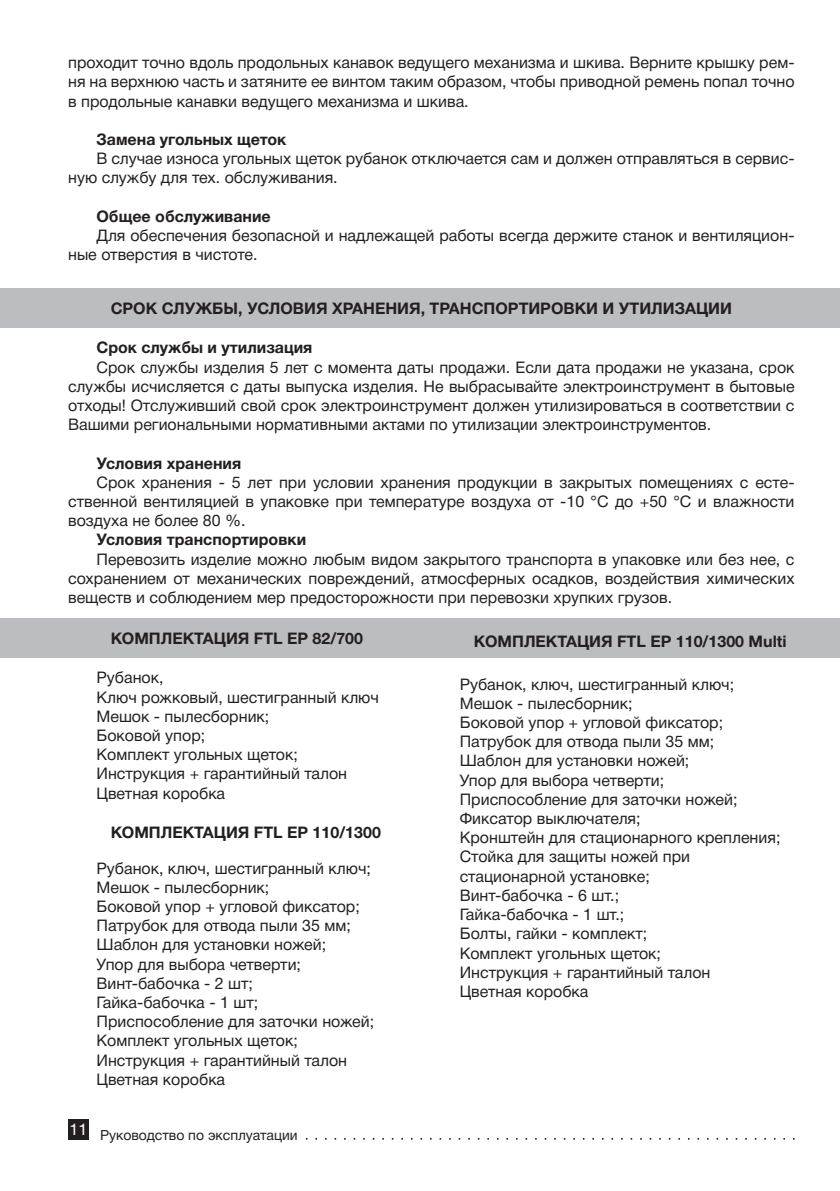
<style>
.page{position:relative;width:840px;height:1191px;background:#fff}
.page>*{position:absolute;margin:0;border:0;box-sizing:border-box;transform-origin:0 0}
.t1{font:16px/19.2px "Helvetica Neue Cyr";color:#231f20;text-align:justify}
.t2{font:700 16px "Helvetica Neue Cyr";color:#231f20}
.t3{font:16px "Helvetica Neue Cyr";color:#fff}
.t4{font:14px "Helvetica Neue Cyr";color:#231f20}
</style>
<div class="page">
<svg style="left:306px;top:1138px;width:488px;height:1px"></svg>
<div style="left:68px;top:1119px;width:21px;height:20px;background:#231f20"></div>
<div style="left:0;top:288px;width:839px;height:40px;background:#bcbdc0"></div>
<div style="left:0;top:618px;width:839px;height:40px;background:#bcbdc0"></div>
<hr style="left:839px;top:57px;width:1px;height:39px;background:#bcbdc0">
<p class="t1" style="left:68px;top:53px;width:727px">проходит точно вдоль продольных канавок ведущего механизма и шкива. Верните крышку рем&shy;ня на верхнюю часть и затяните ее винтом таким образом, чтобы приводной ремень попал точно в продольные канавки ведущего механизма и шкива.</p>
<p class="t2" style="left:96px;top:130px;width:191px">Замена угольных щеток</p>
<p class="t1" style="left:68px;top:149px;width:727px;text-indent:28px">В случае износа угольных щеток рубанок отключается сам и должен отправляться в сервис&shy;ную службу для тех. обслуживания.</p>
<p class="t2" style="left:96px;top:207px;width:176px">Общее обслуживание</p>
<p class="t1" style="left:68px;top:226px;width:727px;text-indent:28px">Для обеспечения безопасной и надлежащей работы всегда держите станок и вентиляцион&shy;ные отверстия в чистоте.</p>
<p class="t2" style="left:111px;top:299px;width:622px">СРОК СЛУЖБЫ, УСЛОВИЯ ХРАНЕНИЯ, ТРАНСПОРТИРОВКИ И УТИЛИЗАЦИИ</p>
<p class="t2" style="left:96px;top:339px;width:217px">Срок службы и утилизация</p>
<p class="t1" style="left:68px;top:357px;width:727px;text-indent:28px">Срок службы изделия 5 лет с момента даты продажи. Если дата продажи не указана, срок службы исчисляется с даты выпуска изделия. Не выбрасывайте электроинструмент в бытовые отходы! Отслуживший свой срок электроинструмент должен утилизироваться в соответствии с Вашими региональными нормативными актами по утилизации электроинструментов.</p>
<p class="t2" style="left:96px;top:454px;width:146px">Условия хранения</p>
<p class="t1" style="left:68px;top:473px;width:727px;text-indent:28px">Срок хранения - 5 лет при условии хранения продукции в закрытых помещениях с есте&shy;ственной вентиляцией в упаковке при температуре воздуха от -10 °С до +50 °С и влажности воздуха не более 80 %.</p>
<p class="t2" style="left:96px;top:531px;width:211px">Условия транспортировки</p>
<p class="t1" style="left:68px;top:549px;width:727px;text-indent:28px">Перевозить изделие можно любым видом закрытого транспорта в упаковке или без нее, с сохранением от механических повреждений, атмосферных осадков, воздействия химических веществ и соблюдением мер предосторожности при перевозки хрупких грузов.</p>
<p class="t2" style="left:111px;top:629px;width:254px">КОМПЛЕКТАЦИЯ FTL EP 82/700</p>
<p class="t1" style="left:96px;top:668px;width:68px">Рубанок,</p>
<p class="t1" style="left:96px;top:687px;width:284px">Ключ рожковый, шестигранный ключ</p>
<p class="t1" style="left:96px;top:706px;width:174px">Мешок - пылесборник;</p>
<p class="t1" style="left:96px;top:726px;width:110px">Боковой упор;</p>
<p class="t1" style="left:96px;top:745px;width:203px">Комплект угольных щеток;</p>
<p class="t1" style="left:96px;top:764px;width:252px">Инструкция + гарантийный талон</p>
<p class="t1" style="left:96px;top:783px;width:130px">Цветная коробка</p>
<p class="t2" style="left:111px;top:824px;width:271px">КОМПЛЕКТАЦИЯ FTL EP 110/1300</p>
<p class="t1" style="left:96px;top:858px;width:276px">Рубанок, ключ, шестигранный ключ;</p>
<p class="t1" style="left:96px;top:877px;width:174px">Мешок - пылесборник;</p>
<p class="t1" style="left:96px;top:897px;width:265px">Боковой упор + угловой фиксатор;</p>
<p class="t1" style="left:96px;top:916px;width:256px">Патрубок для отвода пыли 35 мм;</p>
<p class="t1" style="left:96px;top:935px;width:231px">Шаблон для установки ножей;</p>
<p class="t1" style="left:96px;top:954px;width:206px">Упор для выбора четверти;</p>
<p class="t1" style="left:96px;top:973px;width:158px">Винт-бабочка - 2 шт;</p>
<p class="t1" style="left:96px;top:993px;width:163px">Гайка-бабочка - 1 шт;</p>
<p class="t1" style="left:96px;top:1012px;width:279px">Приспособление для заточки ножей;</p>
<p class="t1" style="left:96px;top:1031px;width:203px">Комплект угольных щеток;</p>
<p class="t1" style="left:96px;top:1050px;width:252px">Инструкция + гарантийный талон</p>
<p class="t1" style="left:96px;top:1069px;width:130px">Цветная коробка</p>
<p class="t3" style="left:70px;top:1120px;width:19px">11</p>
<p class="t4" style="left:100px;top:1127px;width:199px">Руководство по эксплуатации</p>
<p class="t2" style="left:473px;top:632px;width:314px">КОМПЛЕКТАЦИЯ FTL EP 110/1300 Multi</p>
<p class="t1" style="left:459px;top:674px;width:276px">Рубанок, ключ, шестигранный ключ;</p>
<p class="t1" style="left:459px;top:693px;width:174px">Мешок - пылесборник;</p>
<p class="t1" style="left:459px;top:713px;width:265px">Боковой упор + угловой фиксатор;</p>
<p class="t1" style="left:459px;top:732px;width:256px">Патрубок для отвода пыли 35 мм;</p>
<p class="t1" style="left:459px;top:751px;width:231px">Шаблон для установки ножей;</p>
<p class="t1" style="left:459px;top:770px;width:206px">Упор для выбора четверти;</p>
<p class="t1" style="left:459px;top:789px;width:279px">Приспособление для заточки ножей;</p>
<p class="t1" style="left:459px;top:809px;width:182px">Фиксатор выключателя;</p>
<p class="t1" style="left:459px;top:828px;width:322px">Кронштейн для стационарного крепления;</p>
<p class="t1" style="left:459px;top:847px;width:232px">Стойка для защиты ножей при</p>
<p class="t1" style="left:459px;top:866px;width:192px">стационарной установке;</p>
<p class="t1" style="left:459px;top:885px;width:161px">Винт-бабочка - 6 шт.;</p>
<p class="t1" style="left:459px;top:905px;width:166px">Гайка-бабочка - 1 шт.;</p>
<p class="t1" style="left:459px;top:924px;width:189px">Болты, гайки - комплект;</p>
<p class="t1" style="left:459px;top:943px;width:203px">Комплект угольных щеток;</p>
<p class="t1" style="left:459px;top:962px;width:252px">Инструкция + гарантийный талон</p>
<p class="t1" style="left:459px;top:981px;width:130px">Цветная коробка</p>
</div>
